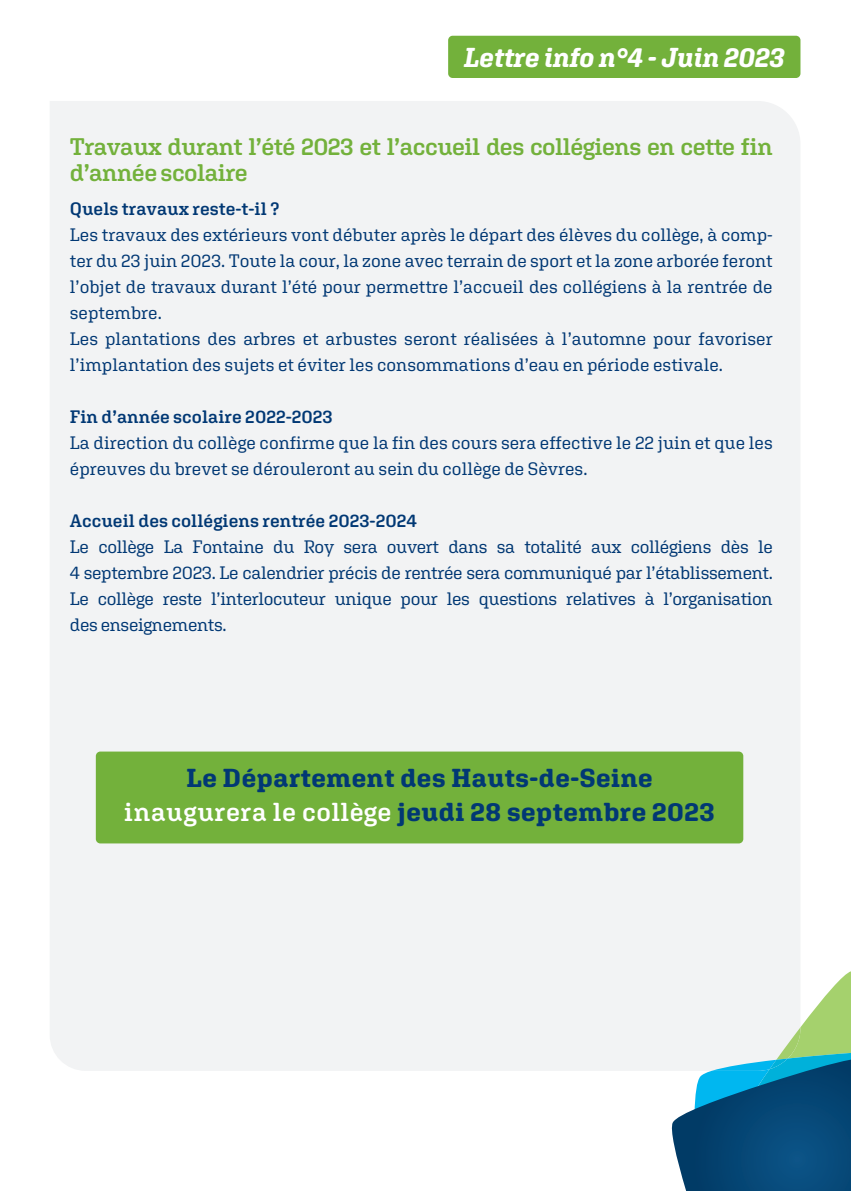
<style>
.page{position:relative;width:851px;height:1191px;background:#fff}
.page>*{position:absolute;margin:0;border:0;box-sizing:border-box;transform-origin:0 0}
.t1{font:italic 700 27.4px "Aglet Slab";color:#fff;scale:.95 1}
.t2{font:700 26px/34px "Aglet Slab";letter-spacing:.02em;color:#013874;text-align:center}
.t3{font:600 24px/26px "Aglet Slab";letter-spacing:-.025em;color:#73b13b}
.t4{font:18px/26px "Aglet Slab";color:#013874}
.t5{font:600 18px "Aglet Slab";color:#013874}
.s1{font-weight:600;color:#fff}
</style>
<div class="page">
<div style="left:50px;top:101px;width:750px;height:969px;background:#f2f3f4"></div>
<div style="left:448px;top:36px;width:352px;height:42px;background:#73b13b;border-radius:5px"></div>
<div style="left:96px;top:751px;width:647px;height:92px;background:#73b13b;border-radius:5px"></div>
<svg style="left:669px;top:971px;width:181px;height:220px"></svg>
<h1 class="t1" style="left:464px;top:40px;width:339px">Lettre info n°4 - Juin 2023</h1>
<h3 class="t3" style="left:70px;top:133px;width:704px">Travaux durant l’été 2023 et l’accueil des collégiens en cette fin d’année scolaire</h3>
<p class="t5" style="left:70px;top:198px;width:211px">Quels travaux reste-t-il ?</p>
<p class="t4" style="left:70px;top:221px;width:704px">Les travaux des extérieurs vont débuter après le départ des élèves du collège, à comp&shy;ter du 23 juin 2023. Toute la cour, la zone avec terrain de sport et la zone arborée feront l’objet de travaux durant l’été pour permettre l’accueil des collégiens à la rentrée de septembre.<br>Les plantations des arbres et arbustes seront réalisées à l’automne pour favoriser l’implantation des sujets et éviter les consommations d’eau en période estivale.</p>
<p class="t5" style="left:70px;top:406px;width:264px">Fin d’année scolaire 2022-2023</p>
<p class="t4" style="left:70px;top:429px;width:704px">La direction du collège confirme que la fin des cours sera effective le 22 juin et que les épreuves du brevet se dérouleront au sein du collège de Sèvres.</p>
<p class="t5" style="left:70px;top:510px;width:348px">Accueil des collégiens rentrée 2023-2024</p>
<p class="t4" style="left:70px;top:533px;width:704px;text-align:justify">Le collège La Fontaine du Roy sera ouvert dans sa totalité aux collégiens dès le 4 septembre 2023. Le calendrier précis de rentrée sera communiqué par l’établissement.<br>Le collège reste l’interlocuteur unique pour les questions relatives à l’organisation des enseignements.</p>
<h2 class="t2" style="left:124px;top:760px;width:592px">Le Département des Hauts-de-Seine <span class="s1">inaugurera le collège</span> jeudi 28 septembre 2023</h2>
</div>
